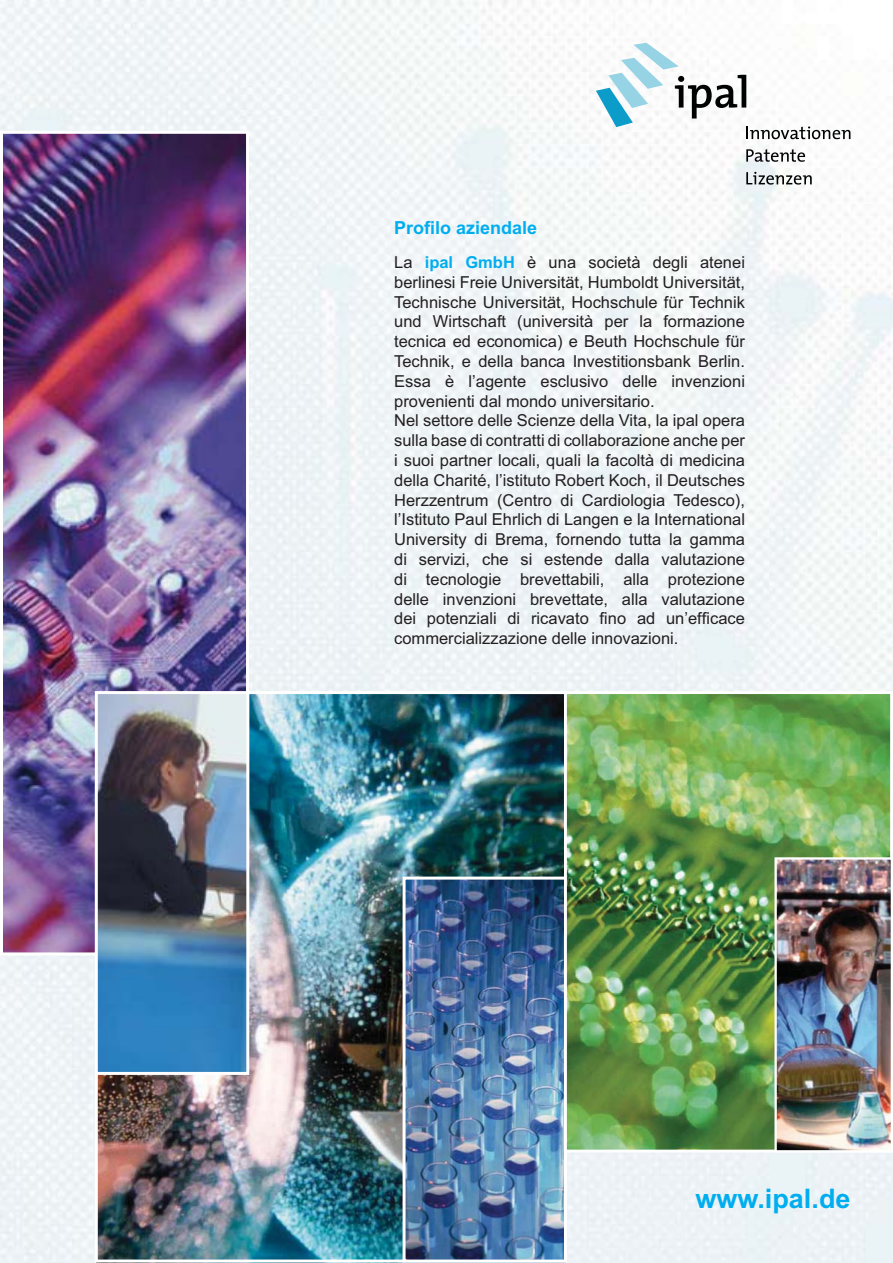
<style>
.page{position:relative;width:893px;height:1263px;background:#fff}
.page>*{position:absolute;margin:0;border:0;box-sizing:border-box;transform-origin:0 0}
.t1{font:700 27px "Arial";color:#00aeef}
.t2{font:700 18px "Arial";color:#00aeef}
.t3{font:16.5px/19.8px "Arial";color:#231f20}
.s1{font-weight:700;color:#00aeef}
</style>
<div class="page">
<img style="left:0;top:0;width:892px;height:1263px">
<svg style="left:746px;top:149px;width:59px;height:13px"></svg>
<svg style="left:746px;top:172px;width:65px;height:13px"></svg>
<svg style="left:596px;top:43px;width:254px;height:96px"></svg>
<img style="left:99px;top:695px;width:464px;height:564px">
<img style="left:4px;top:135px;width:241px;height:816px">
<div style="left:0;top:131px;width:249px;height:824px;border:3px solid #fff"></div>
<img style="left:99px;top:695px;width:146px;height:376px">
<div style="left:95px;top:691px;width:154px;height:384px;border:3px solid #fff"></div>
<img style="left:406px;top:881px;width:157px;height:378px">
<div style="left:402px;top:877px;width:165px;height:386px;border:3px solid #fff"></div>
<img style="left:568px;top:695px;width:320px;height:454px">
<div style="left:564px;top:691px;width:328px;height:462px;border:3px solid #fff"></div>
<img style="left:777px;top:860px;width:112px;height:289px">
<div style="left:774px;top:857px;width:118px;height:295px;border:2px solid #fff"></div>
<p class="t2" style="left:394px;top:221px;width:144px">Profilo aziendale</p>
<p class="t3" style="left:394px;top:254px;width:352px">La <span class="s1">ipal GmbH</span> è una società degli atenei berlinesi Freie Universität, Humboldt Universität, Technische Universität, Hochschule für Technik und Wirtschaft (università per la formazione tecnica ed economica) e Beuth Hochschule für Technik, e della banca Investitionsbank Berlin.<br>Essa è l’agente esclusivo delle invenzioni provenienti dal mondo universitario.<br>Nel settore delle Scienze della Vita, la ipal opera sulla base di contratti di collaborazione anche per i suoi partner locali, quali la facoltà di medicina della Charité, l’istituto Robert Koch, il Deutsches Herzzentrum (Centro di Cardiologia Tedesco), l’Istituto Paul Ehrlich di Langen e la International University di Brema, fornendo tutta la gamma di servizi, che si estende dalla valutazione di tecnologie brevettabili, alla protezione delle invenzioni brevettate, alla valutazione dei potenziali di ricavato fino ad un’efficace commercializzazione delle innovazioni.</p>
<h1 class="t1" style="left:695px;top:1189px;width:156px">www.ipal.de</h1>
</div>
